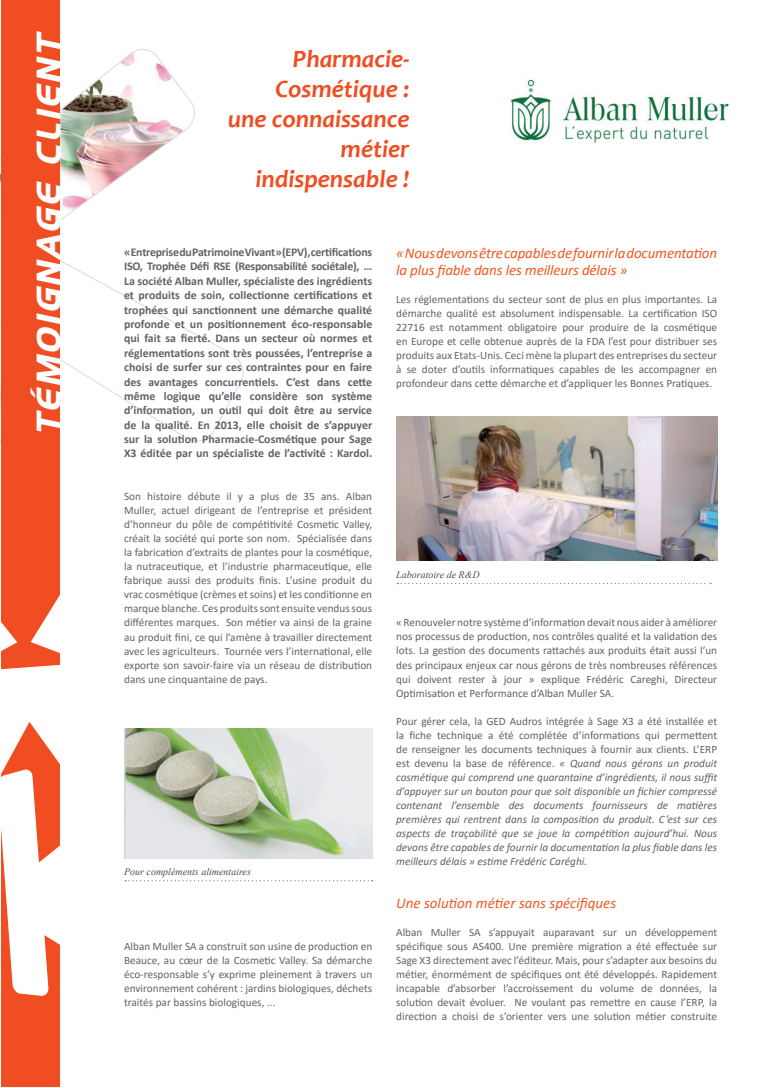
<style>
.page{position:relative;width:780px;height:1088px;background:#fff}
.page>*{position:absolute;margin:0;border:0;box-sizing:border-box;transform-origin:0 0}
.t1{font:italic 700 32.5px "Hanzel";color:#fff}
.t2{font:italic 700 25px/30px "Candara";color:#f04d22;text-align:right}
.t3{font:italic 15px/16.2px "Calibri";letter-spacing:-.01em;color:#f15921}
.t4{font:700 11.88px/14.4px "Calibri";color:#606368;text-align:justify}
.t5{font:11.25px/14px "Calibri";color:#606368;text-align:justify}
.t6{font:italic 11.25px/14px "Calibri";color:#606368;text-align:justify}
.t7{font:italic 10px "Times New Roman";color:#4b4c4d}
.s1{font-style:normal}
</style>
<div class="page">
<svg style="left:0;top:0;width:244px;height:443px"></svg>
<div style="left:1px;top:1px;width:59px;height:1086px;background:#f04d22"></div>
<svg style="left:1px;top:825px;width:163px;height:171px"></svg>
<svg style="left:1px;top:595px;width:59px;height:230px"></svg>
<img style="left:510px;top:79px;width:219px;height:64px">
<img style="left:124px;top:728px;width:248px;height:130px">
<img style="left:396px;top:416px;width:321px;height:145px">
<svg style="left:125px;top:880px;width:247px;height:1px"></svg>
<svg style="left:397px;top:583px;width:314px;height:1px"></svg>
<h1 class="t1" style="left:29px;top:434px;width:405px;rotate:-90deg">TÉMOIGNAGE CLIENT</h1>
<h2 class="t2" style="left:228px;top:43px;width:183px">Pharmacie-<br>Cosmétique :<br>une connaissance métier indispensable !</h2>
<p class="t4" style="left:124px;top:245px;width:250px">« Entreprise du Patrimoine Vivant » (EPV), certifications ISO, Trophée Défi RSE (Responsabilité sociétale), … La société Alban Muller, spécialiste des ingrédients et produits de soin, collectionne certifications et trophées qui sanctionnent une démarche qualité profonde et un positionnement éco-responsable qui fait sa fierté. Dans un secteur où normes et réglementations sont très poussées, l’entreprise a choisi de surfer sur ces contraintes pour en faire des avantages concurrentiels. C’est dans cette même logique qu’elle considère son système d’information, un outil qui doit être au service de la qualité. En 2013, elle choisit de s’appuyer sur la solution Pharmacie-Cosmétique pour Sage X3 éditée par un spécialiste de l’activité : Kardol.</p>
<p class="t5" style="left:124px;top:489px;width:250px">Son histoire débute il y a plus de 35 ans. Alban Muller, actuel dirigeant de l’entreprise et président d’honneur du pôle de compétitivité Cosmetic Valley, créait la société qui porte son nom. Spécialisée dans la fabrication d’extraits de plantes pour la cosmétique, la nutraceutique, et l’industrie pharmaceutique, elle fabrique aussi des produits finis. L’usine produit du vrac cosmétique (crèmes et soins) et les conditionne en marque blanche. Ces produits sont ensuite vendus sous différentes marques. Son métier va ainsi de la graine au produit fini, ce qui l’amène à travailler directement avec les agriculteurs. Tournée vers l’international, elle exporte son savoir-faire via un réseau de distribution dans une cinquantaine de pays.</p>
<p class="t7" style="left:124px;top:864px;width:128px">Pour compléments alimentaires</p>
<p class="t5" style="left:124px;top:939px;width:250px">Alban Muller SA a construit son usine de production en Beauce, au cœur de la Cosmetic Valley. Sa démarche éco-responsable s’y exprime pleinement à travers un environnement cohérent : jardins biologiques, déchets traités par bassins biologiques, ...</p>
<h3 class="t3" style="left:396px;top:245px;width:322px">« Nous devons être capables de fournir la documentation la plus fiable dans les meilleurs délais »</h3>
<p class="t5" style="left:396px;top:292px;width:322px">Les réglementations du secteur sont de plus en plus importantes. La démarche qualité est absolument indispensable. La certification ISO 22716 est notamment obligatoire pour produire de la cosmétique en Europe et celle obtenue auprès de la FDA l’est pour distribuer ses produits aux Etats-Unis. Ceci mène la plupart des entreprises du secteur à se doter d’outils informatiques capables de les accompagner en profondeur dans cette démarche et d’appliquer les Bonnes Pratiques.</p>
<p class="t7" style="left:396px;top:567px;width:85px">Laboratoire de R&amp;D</p>
<p class="t5" style="left:396px;top:615px;width:322px">« Renouveler notre système d’information devait nous aider à améliorer nos processus de production, nos contrôles qualité et la validation des lots. La gestion des documents rattachés aux produits était aussi l’un des principaux enjeux car nous gérons de très nombreuses références qui doivent rester à jour » explique Frédéric Careghi, Directeur Optimisation et Performance d’Alban Muller SA.</p>
<p class="t6" style="left:396px;top:713px;width:322px"><span class="s1">Pour gérer cela, la GED Audros intégrée à Sage X3 a été installée et la fiche technique a été complétée d’informations qui permettent de renseigner les documents techniques à fournir aux clients. L’ERP est devenu la base de référence.</span> « Quand nous gérons un produit cosmétique qui comprend une quarantaine d’ingrédients, il nous suffit d’appuyer sur un bouton pour que soit disponible un fichier compressé contenant l’ensemble des documents fournisseurs de matières premières qui rentrent dans la composition du produit. C’est sur ces aspects de traçabilité que se joue la compétition aujourd’hui. Nous devons être capables de fournir la documentation la plus fiable dans les meilleurs délais » estime Frédéric Caréghi.</p>
<h3 class="t3" style="left:396px;top:894px;width:221px">Une solution métier sans spécifiques</h3>
<p class="t5" style="left:396px;top:925px;width:322px">Alban Muller SA s’appuyait auparavant sur un développement spécifique sous AS400. Une première migration a été effectuée sur Sage X3 directement avec l’éditeur. Mais, pour s’adapter aux besoins du métier, énormément de spécifiques ont été développés. Rapidement incapable d’absorber l’accroissement du volume de données, la solution devait évoluer. Ne voulant pas remettre en cause l’ERP, la direction a choisi de s’orienter vers une solution métier construite</p>
</div>
